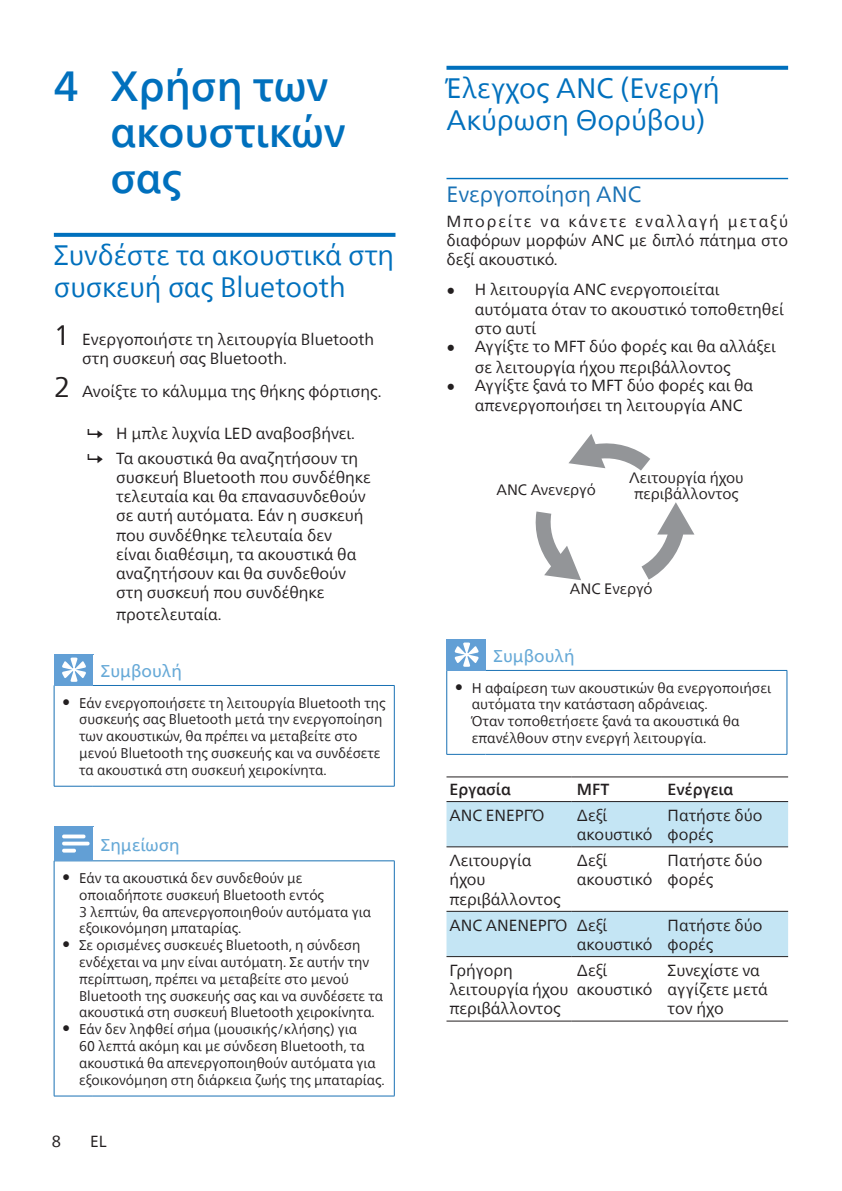
<style>
.page{position:relative;width:842px;height:1191px;background:#fff}
.page>*{position:absolute;margin:0;border:0;box-sizing:border-box;transform-origin:0 0}
.t1{font:500 42px/46px "Neue Frutiger World";color:#0070bd}
.heading2{font:28px/32px "Neue Frutiger World";color:#0070bd}
.head_4{font:22px "Neue Frutiger World";color:#1971b4}
.notes-caption-paragr{font:17px "Neue Frutiger World";color:#66a9d7}
.Body_Text{font:16px/19.2px "Neue Frutiger World";color:#231f20}
.Body_Text-2{font:500 16px "Neue Frutiger World";color:#231f20}
.Body_Text-3{font:15px/16px "Neue Frutiger World";color:#231f20;text-align:center}
.t2{font:14px/16.8px "Neue Frutiger World";color:#231f20}
.s1{font-size:28px}
.s2{font-size:17px}
.s3{font-weight:300;font-size:18px}
</style>
<div class="page">
<svg style="left:54px;top:233px;width:341px;height:4px"></svg>
<hr style="left:394px;top:685px;width:1px;height:101px;background:#1971b4">
<hr style="left:54px;top:685px;width:1px;height:101px;background:#1971b4">
<hr style="left:54px;top:786px;width:39px;height:1px;background:#1971b4">
<hr style="left:93px;top:786px;width:302px;height:1px;background:#1971b4">
<hr style="left:93px;top:685px;width:302px;height:1px;background:#1971b4">
<hr style="left:54px;top:685px;width:39px;height:1px;background:#1971b4">
<div style="left:54px;top:654px;width:39px;height:31px;background:#629fd5"></div>
<hr style="left:93px;top:654px;width:1px;height:31px;background:#629fd5">
<svg style="left:62px;top:657px;width:24px;height:25px"></svg>
<hr style="left:394px;top:861px;width:1px;height:234px;background:#1971b4">
<hr style="left:54px;top:861px;width:1px;height:234px;background:#1971b4">
<hr style="left:54px;top:1095px;width:39px;height:1px;background:#1971b4">
<hr style="left:93px;top:1095px;width:302px;height:1px;background:#1971b4">
<hr style="left:93px;top:860px;width:302px;height:1px;background:#1971b4">
<hr style="left:54px;top:860px;width:39px;height:1px;background:#1971b4">
<div style="left:54px;top:826px;width:39px;height:34px;background:#629fd5"></div>
<hr style="left:93px;top:826px;width:1px;height:34px;background:#629fd5">
<svg style="left:62px;top:834px;width:28px;height:18px"></svg>
<svg style="left:446px;top:66px;width:342px;height:4px"></svg>
<hr style="left:446px;top:178px;width:342px;height:1px;background:#0070bd">
<svg style="left:641px;top:502px;width:53px;height:77px"></svg>
<svg style="left:568px;top:434px;width:82px;height:36px"></svg>
<svg style="left:536px;top:511px;width:45px;height:69px"></svg>
<hr style="left:787px;top:670px;width:1px;height:84px;background:#1971b4">
<hr style="left:446px;top:670px;width:1px;height:84px;background:#1971b4">
<hr style="left:446px;top:754px;width:39px;height:1px;background:#1971b4">
<hr style="left:485px;top:754px;width:302px;height:1px;background:#1971b4">
<hr style="left:485px;top:670px;width:302px;height:1px;background:#1971b4">
<hr style="left:446px;top:670px;width:39px;height:1px;background:#1971b4">
<div style="left:447px;top:639px;width:38px;height:31px;background:#629fd5"></div>
<hr style="left:446px;top:639px;width:1px;height:31px;background:#629fd5">
<hr style="left:485px;top:639px;width:1px;height:31px;background:#629fd5">
<svg style="left:455px;top:642px;width:23px;height:25px"></svg>
<svg style="left:446px;top:802px;width:342px;height:154px;fill:#c4e5f4"></svg>
<hr style="left:446px;top:776px;width:125px;height:1px;background:#231f20">
<hr style="left:571px;top:776px;width:91px;height:1px;background:#231f20">
<hr style="left:662px;top:776px;width:126px;height:1px;background:#231f20">
<hr style="left:446px;top:801px;width:125px;height:1px;background:#231f20">
<hr style="left:571px;top:801px;width:91px;height:1px;background:#231f20">
<hr style="left:662px;top:801px;width:126px;height:1px;background:#231f20">
<hr style="left:446px;top:846px;width:125px;height:1px;background:#231f20">
<hr style="left:571px;top:846px;width:91px;height:1px;background:#231f20">
<hr style="left:662px;top:846px;width:126px;height:1px;background:#231f20">
<hr style="left:446px;top:910px;width:125px;height:1px;background:#231f20">
<hr style="left:571px;top:910px;width:91px;height:1px;background:#231f20">
<hr style="left:662px;top:910px;width:126px;height:1px;background:#231f20">
<hr style="left:446px;top:956px;width:125px;height:1px;background:#231f20">
<hr style="left:571px;top:956px;width:91px;height:1px;background:#231f20">
<hr style="left:662px;top:956px;width:126px;height:1px;background:#231f20">
<hr style="left:446px;top:1020px;width:125px;height:1px;background:#231f20">
<hr style="left:571px;top:1020px;width:91px;height:1px;background:#231f20">
<hr style="left:662px;top:1020px;width:126px;height:1px;background:#231f20">
<p class="t1" style="left:111px;top:64px;width:237px;text-indent:-57px">4 Χρήση των ακουστικών σας</p>
<p class="heading2" style="left:54px;top:240px;width:342px">Συνδέστε τα ακουστικά στη συσκευή σας Bluetooth</p>
<p class="Body_Text" style="left:82px;top:330px;width:293px;text-indent:-28px"><span class="s1">1</span> Ενεργοποιήστε τη λειτουργία Bluetooth στη συσκευή σας Bluetooth.</p>
<p class="Body_Text" style="left:54px;top:382px;width:329px"><span class="s1">2</span> Ανοίξτε το κάλυμμα της θήκης φόρτισης.</p>
<p class="Body_Text" style="left:116px;top:424px;width:240px">Η μπλε λυχνία LED αναβοσβήνει.</p>
<p class="Body_Text" style="left:116px;top:449px;width:256px">Τα ακουστικά θα αναζητήσουν τη συσκευή Bluetooth που συνδέθηκε τελευταία και θα επανασυνδεθούν σε αυτή αυτόματα. Εάν η συσκευή που συνδέθηκε τελευταία δεν<br>είναι διαθέσιμη, τα ακουστικά θα αναζητήσουν και θα συνδεθούν στη συσκευή που συνδέθηκε</p>
<p class="Body_Text" style="left:116px;top:605px;width:107px">προτελευταία.</p>
<p class="notes-caption-paragr" style="left:101px;top:657px;width:82px">Συμβουλή</p>
<p class="t2" style="left:79px;top:694px;width:308px;text-indent:-17px"><span class="s2">•</span> Εάν ενεργοποιήσετε τη λειτουργία Bluetooth της συσκευής σας Bluetooth μετά την ενεργοποίηση των ακουστικών, θα πρέπει να μεταβείτε στο μενού Bluetooth της συσκευής και να συνδέσετε τα ακουστικά στη συσκευή χειροκίνητα.</p>
<p class="notes-caption-paragr" style="left:101px;top:831px;width:80px">Σημείωση</p>
<p class="t2" style="left:79px;top:870px;width:293px;text-indent:-17px"><span class="s2">•</span> Εάν τα ακουστικά δεν συνδεθούν με οποιαδήποτε συσκευή Bluetooth εντός<br>3 λεπτών, θα απενεργοποιηθούν αυτόματα για εξοικονόμηση μπαταρίας.</p>
<p class="t2" style="left:79px;top:937px;width:306px;text-indent:-17px"><span class="s2">•</span> Σε ορισμένες συσκευές Bluetooth, η σύνδεση ενδέχεται να μην είναι αυτόματη. Σε αυτήν την περίπτωση, πρέπει να μεταβείτε στο μενού Bluetooth της συσκευής σας και να συνδέσετε τα ακουστικά στη συσκευή Bluetooth χειροκίνητα.</p>
<p class="t2" style="left:79px;top:1021px;width:307px;text-indent:-17px"><span class="s2">•</span> Εάν δεν ληφθεί σήμα (μουσικής/κλήσης) για<br>60 λεπτά ακόμη και με σύνδεση Bluetooth, τα ακουστικά θα απενεργοποιηθούν αυτόματα για εξοικονόμηση στη διάρκεια ζωής της μπαταρίας.</p>
<p class="Body_Text" style="left:52px;top:1131px;width:11px">8</p>
<p class="Body_Text" style="left:90px;top:1131px;width:18px">EL</p>
<p class="heading2" style="left:446px;top:73px;width:275px">Έλεγχος ANC (Ενεργή<br>Ακύρωση Θορύβου)</p>
<p class="head_4" style="left:446px;top:177px;width:196px">Ενεργοποίηση ANC</p>
<p class="Body_Text" style="left:446px;top:212px;width:343px;text-align:justify">Μπορείτε να κάνετε εναλλαγή μεταξύ διαφόρων μορφών ANC με διπλό πάτημα στο δεξί ακουστικό.</p>
<p class="Body_Text" style="left:475px;top:280px;width:310px;text-indent:-28px"><span class="s3">•</span> Η λειτουργία ANC ενεργοποιείται αυτόματα όταν το ακουστικό τοποθετηθεί στο αυτί</p>
<p class="Body_Text" style="left:475px;top:337px;width:302px;line-height:20.2px;text-indent:-28px"><span class="s3">•</span> Αγγίξτε το MFT δύο φορές και θα αλλάξει σε λειτουργία ήχου περιβάλλοντος</p>
<p class="Body_Text" style="left:475px;top:375px;width:280px;line-height:20.2px;text-indent:-28px"><span class="s3">•</span> Αγγίξτε ξανά το MFT δύο φορές και θα απενεργοποιήσει τη λειτουργία ANC</p>
<p class="Body_Text-3" style="left:496px;top:481px;width:101px">ANC Ανενεργό</p>
<p class="Body_Text-3" style="left:629px;top:470px;width:116px">Λειτουργία ήχου περιβάλλοντος</p>
<p class="Body_Text-3" style="left:570px;top:581px;width:84px">ANC Ενεργό</p>
<p class="notes-caption-paragr" style="left:493px;top:642px;width:82px">Συμβουλή</p>
<p class="t2" style="left:472px;top:679px;width:301px;text-indent:-17px"><span class="s2">•</span> Η αφαίρεση των ακουστικών θα ενεργοποιήσει αυτόματα την κατάσταση αδράνειας.<br>Όταν τοποθετήσετε ξανά τα ακουστικά θα επανέλθουν στην ενεργή λειτουργία.</p>
<p class="Body_Text-2" style="left:449px;top:776px;width:63px">Εργασία</p>
<p class="Body_Text-2" style="left:577px;top:776px;width:34px">MFT</p>
<p class="Body_Text-2" style="left:668px;top:776px;width:67px">Ενέργεια</p>
<p class="Body_Text" style="left:449px;top:806px;width:97px">ANC ΕΝΕΡΓΌ</p>
<p class="Body_Text" style="left:577px;top:806px;width:77px">Δεξί ακουστικό</p>
<p class="Body_Text" style="left:668px;top:806px;width:96px">Πατήστε δύο φορές</p>
<p class="Body_Text" style="left:449px;top:851px;width:113px">Λειτουργία ήχου περιβάλλοντος</p>
<p class="Body_Text" style="left:577px;top:851px;width:77px">Δεξί ακουστικό</p>
<p class="Body_Text" style="left:668px;top:851px;width:96px">Πατήστε δύο φορές</p>
<p class="Body_Text" style="left:449px;top:915px;width:120px">ANC ΑΝΕΝΕΡΓΌ</p>
<p class="Body_Text" style="left:577px;top:915px;width:77px">Δεξί ακουστικό</p>
<p class="Body_Text" style="left:668px;top:915px;width:96px">Πατήστε δύο φορές</p>
<p class="Body_Text" style="left:449px;top:961px;width:121px">Γρήγορη λειτουργία ήχου περιβάλλοντος</p>
<p class="Body_Text" style="left:577px;top:961px;width:77px">Δεξί ακουστικό</p>
<p class="Body_Text" style="left:668px;top:961px;width:102px">Συνεχίστε να αγγίζετε μετά τον ήχο</p>
</div>
